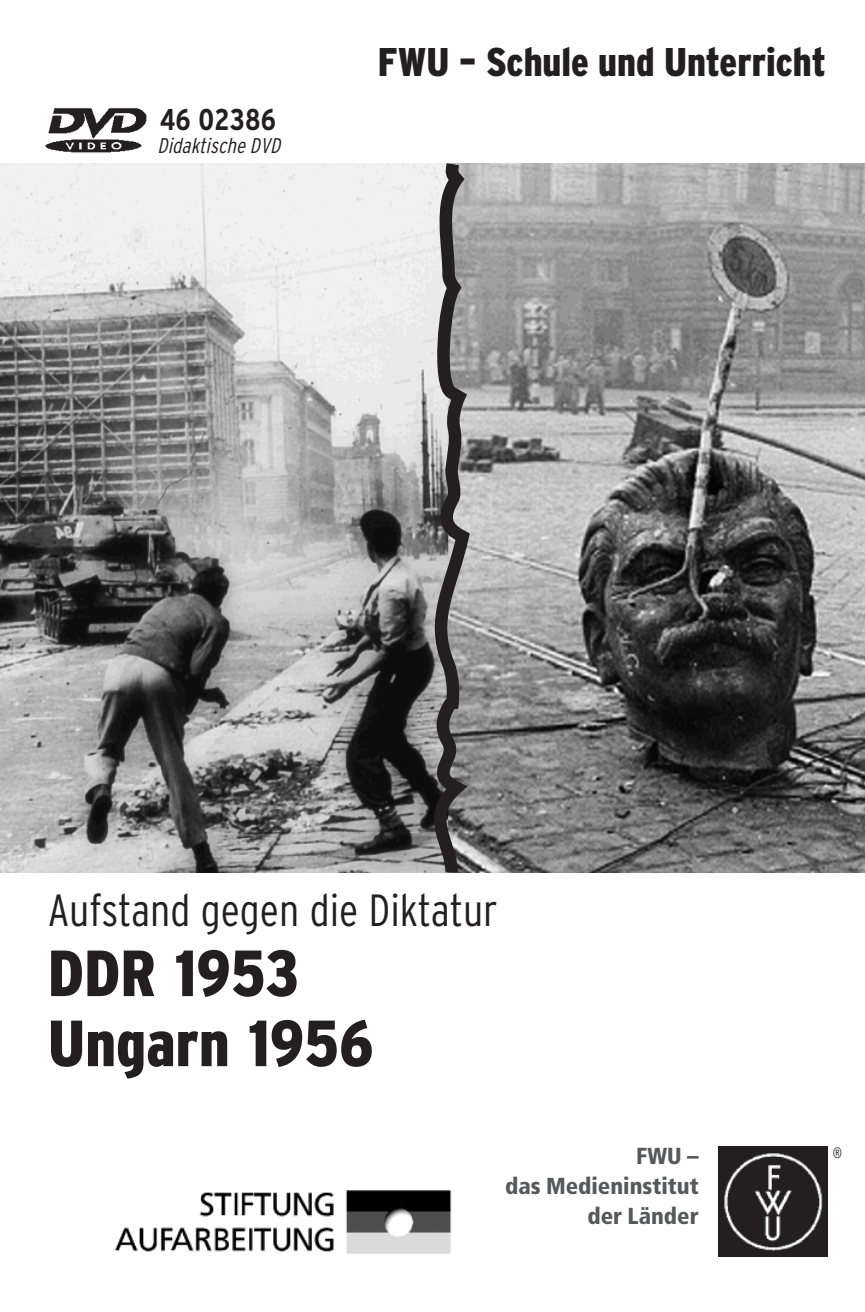
<style>
.page{position:relative;width:865px;height:1312px;background:#fff}
.page>*{position:absolute;margin:0;border:0;box-sizing:border-box;transform-origin:0 0}
.t1{font:900 condensed 65px/70px "Interstate";color:#231f20}
.t2{font:300 condensed 45px "Interstate";color:#231f20}
.t3{font:900 condensed 40px "Interstate";color:#231f20}
.t4{font:700 condensed 30px "Interstate";color:#231f20}
.t5{font:900 condensed 23px/30px "Frutiger";color:#57585a;text-align:right}
.t6{font:italic 300 condensed 21.25px "Interstate";color:#231f20}
.t7{font:300 condensed 15px "Interstate";color:#231f20}
</style>
<div class="page">
<img style="left:0;top:163px;width:865px;height:709px">
<img style="left:718px;top:1146px;width:110px;height:109px">
<img style="left:46px;top:108px;width:100px;height:45px">
<img style="left:115px;top:1190px;width:337px;height:63px">
<svg style="left:423px;top:163px;width:56px;height:710px;background:#858484"></svg>
<h3 class="t4" style="left:160px;top:102px;width:117px">46 02386</h3>
<p class="t6" style="left:157px;top:133px;width:128px">Didaktische DVD</p>
<h3 class="t3" style="left:378px;top:38px;width:449px">FWU – Schule und Unterricht</h3>
<h2 class="t2" style="left:48px;top:884px;width:451px">Aufstand gegen die Diktatur</h2>
<h1 class="t1" style="left:48px;top:938px;width:327px">DDR 1953<br>Ungarn 1956</h1>
<p class="t5" style="left:636px;top:1142px;width:64px">FWU –</p>
<p class="t7" style="left:832px;top:1143px;width:11px">®</p>
<p class="t5" style="left:505px;top:1172px;width:195px">das Medieninstitut der Länder</p>
</div>
